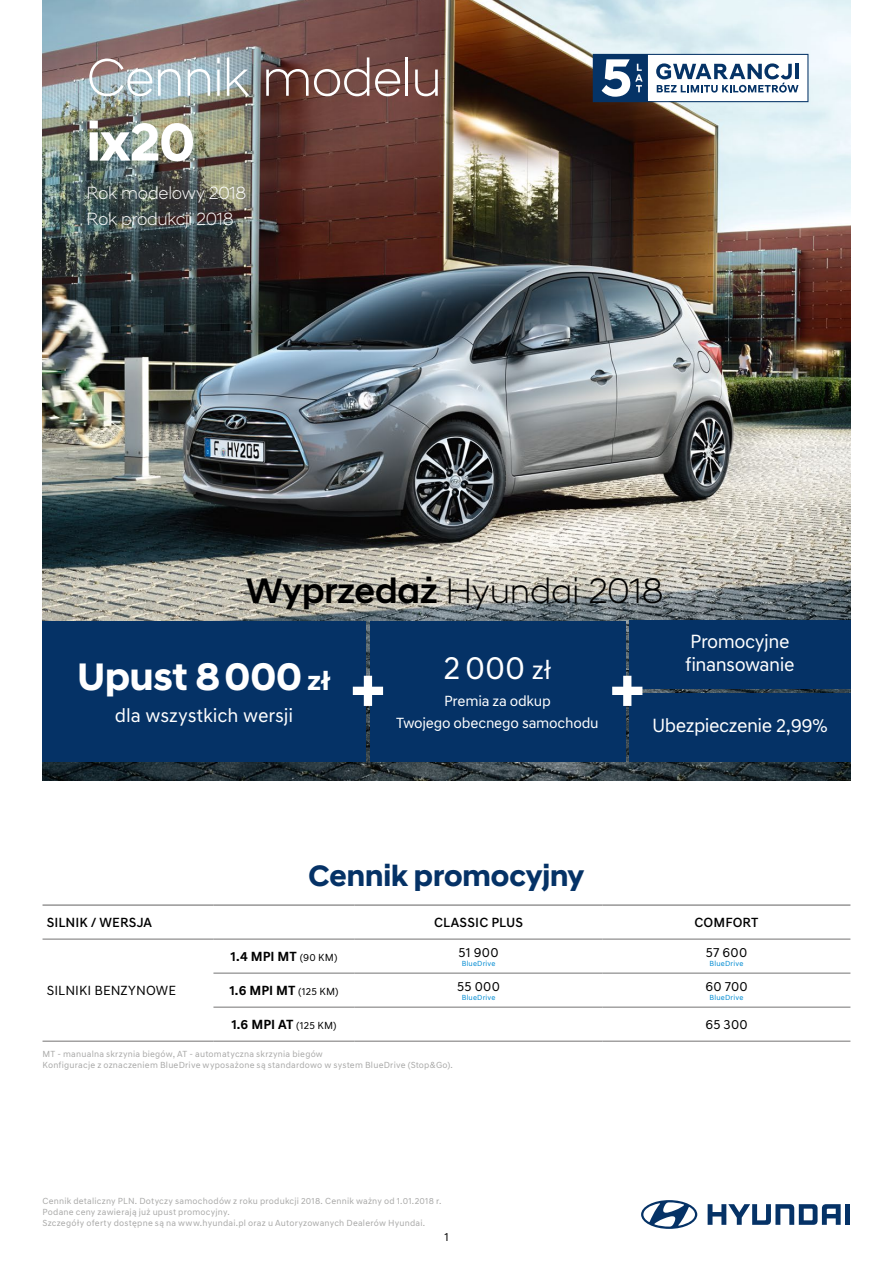
<style>
.page{position:relative;width:893px;height:1263px;background:#fff}
.page>*{position:absolute;margin:0;border:0;box-sizing:border-box;transform-origin:0 0}
.t1{font:700 62.1px "Hyundai Sans Head";color:#fff}
.t2{font:300 54px "Hyundai Sans Head";letter-spacing:-.02em;color:#fff}
.t3{font:700 54px "Hyundai Sans Head";color:#fff}
.t4{font:700 39px "Hyundai Sans Head";color:#fff}
.t5{font:300 36px "Hyundai Sans Head";letter-spacing:-.005em;color:#000}
.t6{font:33px "Hyundai Sans Text";color:#fff}
.t7{font:700 30px "Hyundai Sans Head";color:#053266}
.t8{font:19.5px/23.4px "Hyundai Sans Text";letter-spacing:-.02em;color:#fff}
.t9{font:300 18px/25.8px "Hyundai Sans Head";letter-spacing:-.015em;color:#fff}
.t10{font:15px/22.2px "Hyundai Sans Text";letter-spacing:-.015em;color:#fff;text-align:center}
.t11{font:700 13.5px "Hyundai Sans Text";letter-spacing:.005em;color:#000}
.t12{font:13.5px "Hyundai Sans Text";letter-spacing:.01em;color:#000}
.t13{font:500 13.5px "Hyundai Sans Text";letter-spacing:.005em;color:#000}
.t14{font:12px "Hyundai Sans Text";color:#000}
.t15{font:9px/10.8px "Hyundai Sans Text";letter-spacing:.025em;color:#a8a8a7}
.t16{font:7.5px "Hyundai Sans Text";letter-spacing:.025em;color:#008bd2}
.s1{font-weight:500}
.s2{font-size:27px}
.s3{font-weight:400;font-size:10.5px}
</style>
<div class="page">
<img style="left:43px;top:0;width:807px;height:781px">
<hr style="left:43px;top:904px;width:170px;height:2px;background:#747373">
<hr style="left:213px;top:904px;width:142px;height:2px;background:#747373">
<hr style="left:355px;top:904px;width:248px;height:2px;background:#747373">
<hr style="left:603px;top:904px;width:247px;height:2px;background:#747373">
<hr style="left:43px;top:939px;width:170px;height:1px;background:#747373">
<hr style="left:213px;top:939px;width:142px;height:1px;background:#747373">
<hr style="left:355px;top:939px;width:248px;height:1px;background:#747373">
<hr style="left:603px;top:939px;width:247px;height:1px;background:#747373">
<hr style="left:213px;top:973px;width:142px;height:1px;background:#747373">
<hr style="left:355px;top:973px;width:248px;height:1px;background:#747373">
<hr style="left:603px;top:973px;width:247px;height:1px;background:#747373">
<hr style="left:213px;top:1007px;width:142px;height:1px;background:#747373">
<hr style="left:355px;top:1007px;width:248px;height:1px;background:#747373">
<hr style="left:603px;top:1007px;width:247px;height:1px;background:#747373">
<hr style="left:43px;top:1041px;width:170px;height:1px;background:#747373">
<hr style="left:213px;top:1041px;width:142px;height:1px;background:#747373">
<hr style="left:355px;top:1041px;width:248px;height:1px;background:#747373">
<hr style="left:603px;top:1041px;width:247px;height:1px;background:#747373">
<svg style="left:593px;top:54px;width:215px;height:48px"></svg>
<div style="left:370px;top:621px;width:255px;height:140px;background:#053266"></div>
<div style="left:43px;top:621px;width:323px;height:140px;background:#053266"></div>
<div style="left:629px;top:621px;width:221px;height:68px;background:#053266"></div>
<div style="left:629px;top:693px;width:221px;height:68px;background:#053266"></div>
<svg style="left:708px;top:1204px;width:133px;height:21px"></svg>
<div style="left:845px;top:1204px;width:5px;height:21px;background:#053266"></div>
<svg style="left:641px;top:1200px;width:56px;height:29px"></svg>
<h2 class="t2" style="left:87px;top:45px;width:357px">Cennik modelu</h2>
<h2 class="t3" style="left:87px;top:110px;width:110px">ix20</h2>
<h3 class="t9" style="left:87px;top:180px;width:161px">Rok modelowy 2018<br>Rok produkcji 2018</h3>
<h3 class="t5" style="left:246px;top:570px;width:419px"><span class="s1">Wyprzedaż</span> Hyundai 2018</h3>
<h3 class="t4" style="left:78px;top:653px;width:255px">Upust 8000 <span class="s2">zł</span></h3>
<h3 class="t8" style="left:115px;top:703px;width:180px">dla wszystkich wersji</h3>
<h3 class="t6" style="left:443px;top:648px;width:110px">2000 <span class="s2">zł</span></h3>
<h3 class="t10" style="left:396px;top:689px;width:204px">Premia za odkup<br>Twojego obecnego samochodu</h3>
<h1 class="t1" style="left:349px;top:651px;width:39px">+</h1>
<h1 class="t1" style="left:609px;top:651px;width:39px">+</h1>
<h3 class="t8" style="left:685px;top:630px;width:111px">Promocyjne finansowanie</h3>
<h3 class="t8" style="left:652px;top:714px;width:177px">Ubezpieczenie 2,99%</h3>
<h3 class="t7" style="left:309px;top:857px;width:277px">Cennik promocyjny</h3>
<h3 class="t13" style="left:47px;top:914px;width:107px">SILNIK / WERSJA</h3>
<h3 class="t13" style="left:434px;top:914px;width:90px">CLASSIC PLUS</h3>
<h3 class="t13" style="left:694px;top:914px;width:66px">COMFORT</h3>
<h3 class="t12" style="left:47px;top:982px;width:131px">SILNIKI BENZYNOWE</h3>
<h3 class="t11" style="left:231px;top:948px;width:108px">1.4 MPI MT <span class="s3">(90 KM)</span></h3>
<h3 class="t12" style="left:459px;top:944px;width:41px">51 900</h3>
<p class="t16" style="left:462px;top:958px;width:35px">BlueDrive</p>
<h3 class="t11" style="left:229px;top:982px;width:111px">1.6 MPI MT <span class="s3">(125 KM)</span></h3>
<h3 class="t12" style="left:457px;top:978px;width:44px">55 000</h3>
<p class="t16" style="left:462px;top:992px;width:35px">BlueDrive</p>
<h3 class="t12" style="left:706px;top:944px;width:43px">57 600</h3>
<p class="t16" style="left:710px;top:958px;width:35px">BlueDrive</p>
<h3 class="t12" style="left:705px;top:978px;width:44px">60 700</h3>
<p class="t16" style="left:710px;top:992px;width:35px">BlueDrive</p>
<h3 class="t11" style="left:231px;top:1016px;width:107px">1.6 MPI AT <span class="s3">(125 KM)</span></h3>
<h3 class="t12" style="left:705px;top:1016px;width:44px">65 300</h3>
<p class="t15" style="left:43px;top:1049px;width:412px">MT - manualna skrzynia biegów, AT - automatyczna skrzynia biegów<br>Konfiguracje z oznaczeniem BlueDrive wyposażone są standardowo w system BlueDrive (Stop&amp;Go).</p>
<p class="t15" style="left:43px;top:1195px;width:400px">Cennik detaliczny PLN. Dotyczy samochodów z roku produkcji 2018. Cennik ważny od 1.01.2018 r.<br>Podane ceny zawierają już upust promocyjny.<br>Szczegóły oferty dostępne są na www.hyundai.pl oraz u Autoryzowanych Dealerów Hyundai.</p>
<h3 class="t14" style="left:444px;top:1230px;width:6px">1</h3>
</div>
